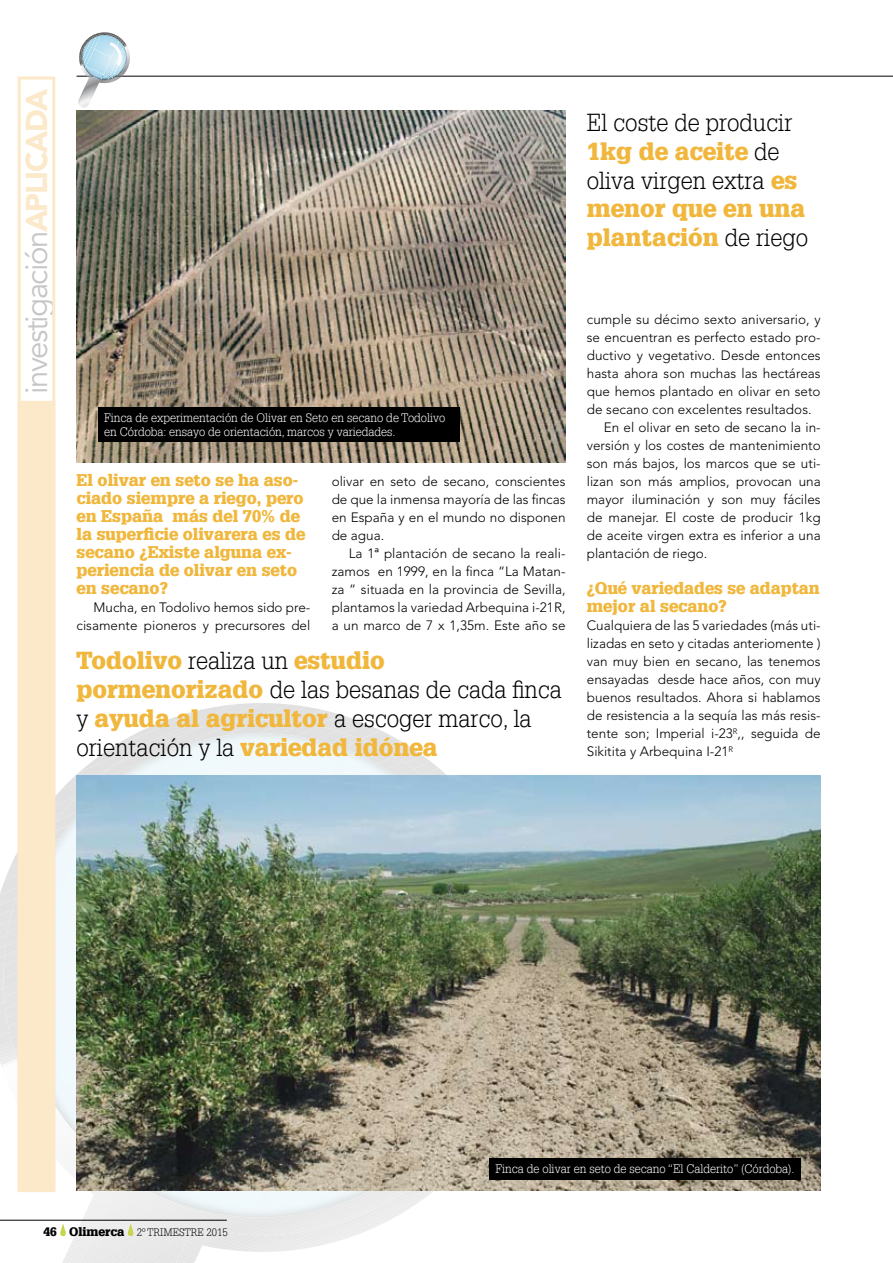
<style>
.page{position:relative;width:893px;height:1263px;background:#fff}
.page>*{position:absolute;margin:0;border:0;box-sizing:border-box;transform-origin:0 0}
.t1{font:31.2px "Avenir";letter-spacing:-.05em;color:#c5c6c8}
.t2{font:300 24px/28.8px "Glypha LT";color:#000}
.t3{font:900 16.5px/18px "Glypha LT";color:#f0b73c}
.t4{font:300 13.5px/18px "Avenir";color:#000;text-align:justify}
.t5{font:300 12px/13.5px "Glypha LT";color:#fff}
.t6{font:300 10.5px "Glypha LT";color:#000}
.s1{font-weight:900;font-size:30px;color:#fbe9ca}
.s2{font-weight:900;color:#f0b73c}
.s3{font-weight:900;font-size:12px}
</style>
<div class="page">
<hr style="left:77px;top:76px;width:816px;height:1px;background:#000">
<svg style="left:17px;top:703px;width:317px;height:10px"></svg>
<img style="left:14px;top:725px;width:208px;height:380px">
<img style="left:9px;top:730px;width:167px;height:329px">
<img style="left:9px;top:747px;width:121px;height:266px">
<div style="left:60px;top:885px;width:17px;height:188px;background:#f1f9fc"></div>
<img style="left:55px;top:1073px;width:22px;height:109px">
<div style="left:18px;top:77px;width:37px;height:1115px;border:3px solid #fbe9ca"></div>
<div style="left:19px;top:402px;width:35px;height:787px;background:#fbe9ca"></div>
<div style="left:18px;top:401px;width:37px;height:790px;border:3px solid #fbe9ca"></div>
<svg style="left:0;top:1182px;width:433px;height:81px"></svg>
<img style="left:77px;top:111px;width:489px;height:351px">
<svg style="left:76px;top:32px;width:57px;height:76px"></svg>
<div style="left:98px;top:407px;width:361px;height:35px;background:#000"></div>
<img style="left:77px;top:775px;width:744px;height:416px">
<div style="left:489px;top:1158px;width:312px;height:21px;background:#000"></div>
<h1 class="t1" style="left:18px;top:394px;width:307px;rotate:-90deg">investigación<span class="s1">APLICADA</span></h1>
<p class="t5" style="left:104px;top:412px;width:343px">Finca de experimentación de Olivar en Seto en secano de Todolivo en Córdoba: ensayo de orientación, marcos y variedades.</p>
<p class="t3" style="left:77px;top:471px;width:230px">El olivar en seto se ha aso&shy;ciado siempre a riego, pero en España más del 70% de la superficie olivarera es de secano ¿Existe alguna ex&shy;periencia de olivar en seto en secano?</p>
<p class="t4" style="left:77px;top:598px;width:235px;text-align:right">Mucha, en Todolivo hemos sido pre&shy;cisamente pioneros y precursores del</p>
<p class="t4" style="left:332px;top:472px;width:235px">olivar en seto de secano, conscientes de que la inmensa mayoría de las fincas en España y en el mundo no disponen de agua.</p>
<p class="t4" style="left:332px;top:544px;width:235px;text-indent:17px">La 1ª plantación de secano la reali&shy;zamos en 1999, en la finca “La Matan&shy;za “ situada en la provincia de Sevilla, plantamos la variedad Arbequina i-21R, a un marco de 7 x 1,35m. Este año se</p>
<h2 class="t2" style="left:77px;top:647px;width:487px"><span class="s2">Todolivo</span> realiza un <span class="s2">estudio pormenorizado</span> de las besanas de cada finca y <span class="s2">ayuda al agricultor</span> a escoger marco, la orientación y la <span class="s2">variedad idónea</span></h2>
<h2 class="t2" style="left:587px;top:108px;width:223px">El coste de producir<br><span class="s2">1kg de aceite</span> de oliva virgen extra <span class="s2">es menor que en una plantación</span> de riego</h2>
<p class="t4" style="left:587px;top:310px;width:235px">cumple su décimo sexto aniversario, y</p>
<p class="t4" style="left:587px;top:328px;width:235px">se encuentran es perfecto estado pro-</p>
<p class="t4" style="left:587px;top:346px;width:235px">ductivo y vegetativo. Desde entonces</p>
<p class="t4" style="left:587px;top:364px;width:235px">hasta ahora son muchas las hectáreas</p>
<p class="t4" style="left:587px;top:382px;width:235px">que hemos plantado en olivar en seto</p>
<p class="t4" style="left:587px;top:400px;width:226px">de secano con excelentes resultados.</p>
<p class="t4" style="left:604px;top:418px;width:218px">En el olivar en seto de secano la in-</p>
<p class="t4" style="left:587px;top:436px;width:235px">versión y los costes de mantenimiento</p>
<p class="t4" style="left:587px;top:454px;width:235px">son más bajos, los marcos que se uti-</p>
<p class="t4" style="left:587px;top:472px;width:235px">lizan son más amplios, provocan una</p>
<p class="t4" style="left:587px;top:490px;width:235px">mayor iluminación y son muy fáciles</p>
<p class="t4" style="left:587px;top:508px;width:235px">de manejar. El coste de producir 1kg</p>
<p class="t4" style="left:587px;top:526px;width:235px">de aceite virgen extra es inferior a una</p>
<p class="t4" style="left:587px;top:544px;width:122px">plantación de riego.</p>
<p class="t3" style="left:587px;top:579px;width:234px">¿Qué variedades se adaptan mejor al secano?</p>
<p class="t4" style="left:587px;top:616px;width:235px">Cualquiera de las 5 variedades (más uti&shy;lizadas en seto y citadas anteriomente ) van muy bien en secano, las tenemos ensayadas desde hace años, con muy buenos resultados. Ahora si hablamos de resistencia a la sequía las más resis&shy;tente son; Imperial i-23<sup>R</sup>,, seguida de Sikitita y Arbequina I-21<sup>R</sup></p>
<p class="t5" style="left:495px;top:1162px;width:301px">Finca de olivar en seto de secano “El Calderito” (Córdoba).</p>
<p class="t6" style="left:44px;top:1226px;width:186px"><span class="s3">46 Olimerca</span> 2º TRIMESTRE 2015</p>
</div>
